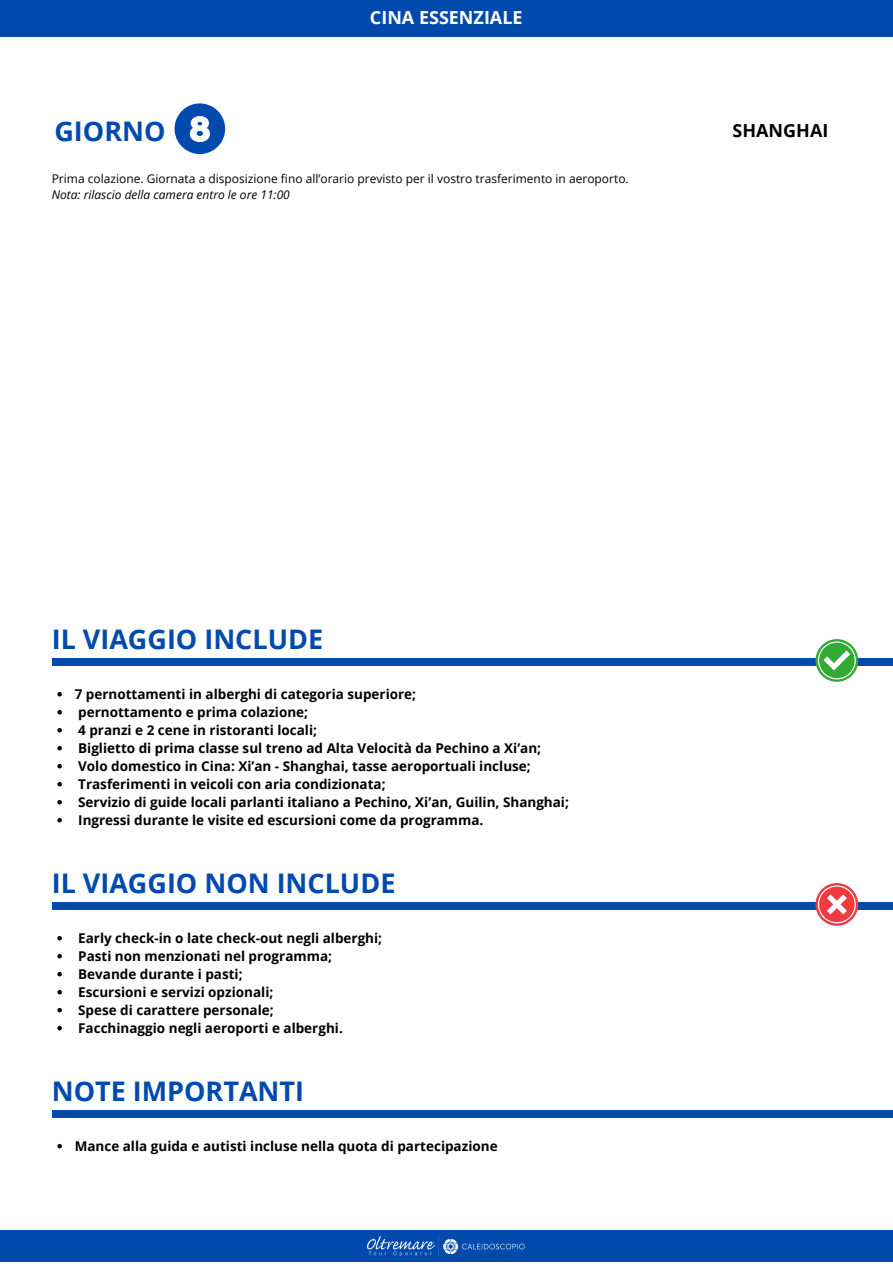
<style>
.page{position:relative;width:893px;height:1264px;background:#fff}
.page>*{position:absolute;margin:0;border:0;box-sizing:border-box;transform-origin:0 0}
.t1{font:700 27px "Open Sans";color:#004aad}
.t2{font:700 18px "Open Sans";color:#fff}
.t3{font:700 18px "Open Sans";color:#000}
.t4{font:700 13.5px "Open Sans";color:#000}
.t5{font:12px "Open Sans";color:#000}
.t6{font:italic 12px "Open Sans";color:#000}
</style>
<div class="page">
<div style="left:0;top:0;width:892px;height:37px;background:#004aad"></div>
<div style="left:0;top:1230px;width:892px;height:32px;background:#004aad"></div>
<img style="left:366px;top:1236px;width:159px;height:21px">
<div style="left:52px;top:658px;width:840px;height:7px;background:#004aad"></div>
<div style="left:52px;top:902px;width:840px;height:7px;background:#004aad"></div>
<div style="left:52px;top:1109px;width:840px;height:8px;background:#004aad"></div>
<svg style="left:815px;top:639px;width:43px;height:42px"></svg>
<svg style="left:817px;top:641px;width:38px;height:38px"></svg>
<svg style="left:815px;top:883px;width:43px;height:42px"></svg>
<svg style="left:817px;top:885px;width:38px;height:38px"></svg>
<svg style="left:57px;top:692px;width:5px;height:4px"></svg>
<svg style="left:57px;top:710px;width:5px;height:4px"></svg>
<svg style="left:57px;top:728px;width:5px;height:4px"></svg>
<svg style="left:57px;top:746px;width:5px;height:4px"></svg>
<svg style="left:57px;top:764px;width:5px;height:4px"></svg>
<svg style="left:57px;top:782px;width:5px;height:4px"></svg>
<svg style="left:57px;top:800px;width:5px;height:4px"></svg>
<svg style="left:57px;top:818px;width:5px;height:4px"></svg>
<svg style="left:57px;top:936px;width:5px;height:4px"></svg>
<svg style="left:57px;top:954px;width:5px;height:4px"></svg>
<svg style="left:57px;top:972px;width:5px;height:4px"></svg>
<svg style="left:57px;top:989px;width:5px;height:5px"></svg>
<svg style="left:57px;top:1007px;width:5px;height:5px"></svg>
<svg style="left:57px;top:1025px;width:5px;height:5px"></svg>
<svg style="left:57px;top:1143px;width:5px;height:5px"></svg>
<svg style="left:174px;top:103px;width:51px;height:51px"></svg>
<p class="t2" style="left:370px;top:5px;width:154px">CINA ESSENZIALE</p>
<p class="t1" style="left:54px;top:112px;width:113px">GIORNO</p>
<p class="t5" style="left:52px;top:170px;width:578px">Prima colazione. Giornata a disposizione fino all’orario previsto per il vostro trasferimento in aeroporto.</p>
<p class="t6" style="left:52px;top:186px;width:239px">Nota: rilascio della camera entro le ore 11:00</p>
<p class="t3" style="left:732px;top:118px;width:97px">SHANGHAI</p>
<p class="t1" style="left:52px;top:619px;width:273px">IL VIAGGIO INCLUDE</p>
<p class="t4" style="left:75px;top:684px;width:343px">7 pernottamenti in alberghi di categoria superiore;</p>
<p class="t4" style="left:78px;top:702px;width:231px">pernottamento e prima colazione;</p>
<p class="t4" style="left:78px;top:720px;width:240px">4 pranzi e 2 cene in ristoranti locali;</p>
<p class="t4" style="left:78px;top:738px;width:464px">Biglietto di prima classe sul treno ad Alta Velocità da Pechino a Xi’an;</p>
<p class="t4" style="left:78px;top:756px;width:454px">Volo domestico in Cina: Xi’an - Shanghai, tasse aeroportuali incluse;</p>
<p class="t4" style="left:78px;top:774px;width:309px">Trasferimenti in veicoli con aria condizionata;</p>
<p class="t4" style="left:78px;top:792px;width:492px">Servizio di guide locali parlanti italiano a Pechino, Xi’an, Guilin, Shanghai;</p>
<p class="t4" style="left:78px;top:810px;width:406px">Ingressi durante le visite ed escursioni come da programma.</p>
<p class="t1" style="left:52px;top:863px;width:345px">IL VIAGGIO NON INCLUDE</p>
<p class="t4" style="left:78px;top:928px;width:305px">Early check-in o late check-out negli alberghi;</p>
<p class="t4" style="left:78px;top:946px;width:255px">Pasti non menzionati nel programma;</p>
<p class="t4" style="left:78px;top:964px;width:166px">Bevande durante i pasti;</p>
<p class="t4" style="left:78px;top:982px;width:197px">Escursioni e servizi opzionali;</p>
<p class="t4" style="left:78px;top:1000px;width:197px">Spese di carattere personale;</p>
<p class="t4" style="left:78px;top:1018px;width:266px">Facchinaggio negli aeroporti e alberghi.</p>
<p class="t1" style="left:52px;top:1071px;width:254px">NOTE IMPORTANTI</p>
<p class="t4" style="left:75px;top:1136px;width:424px">Mance alla guida e autisti incluse nella quota di partecipazione</p>
</div>
